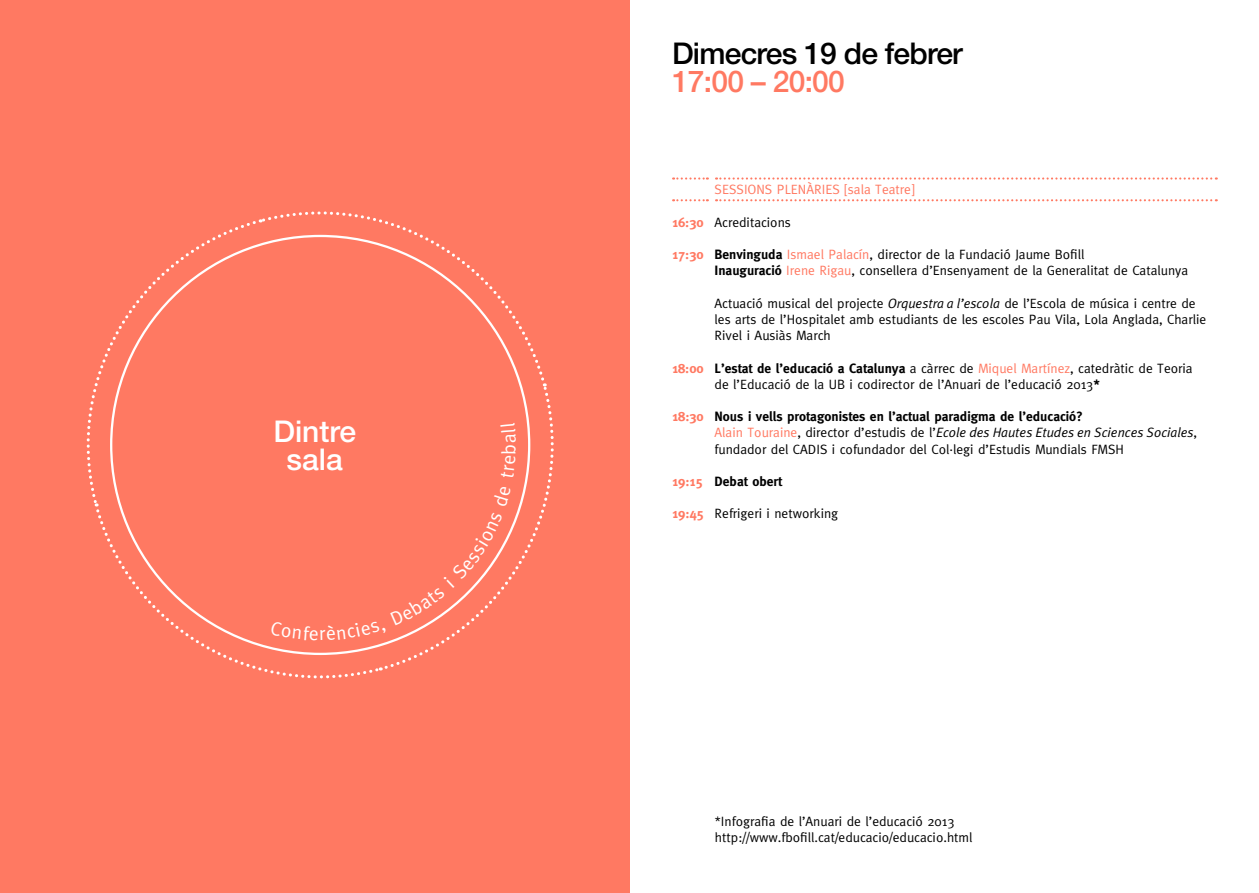
<style>
.page{position:relative;width:1259px;height:893px;background:#fff}
.page>*{position:absolute;margin:0;border:0;box-sizing:border-box;transform-origin:0 0}
.t1{font:500 30px "Helvetica Neue LT Std";letter-spacing:-.025em;color:#000}
.t2{font:500 30px "Helvetica Neue LT Std";letter-spacing:-.025em;color:#ff7962}
.t3{font:500 30px/28.5px "Helvetica Neue LT Std";color:#fff;text-align:center}
.t4{font:13.5px/16.2px "Meta";color:#000}
.t5{font:700 13.5px "Meta";color:#000}
.t6{font:italic 13.5px "Meta Plus Lining Normal";color:#000}
.t7{font:13.5px "Meta";color:#ff7962}
.s1{font-weight:700;color:#ff7962}
.s2{font-weight:700}
.s3{color:#ff7962}
.s4{font-family:"Meta Plus Lining Normal";font-style:italic}
.s5{font-family:"Meta";font-style:normal;color:#ff7962}
.s6{font-family:"Meta";font-style:normal}
</style>
<div class="page">
<div style="left:0;top:0;width:629px;height:893px;background:#ff7962"></div>
<svg style="left:259px;top:211px;width:285px;height:172px"></svg>
<svg style="left:86px;top:221px;width:172px;height:285px"></svg>
<svg style="left:96px;top:507px;width:285px;height:172px"></svg>
<svg style="left:382px;top:384px;width:172px;height:286px"></svg>
<svg style="left:716px;top:199px;width:500px;height:2px"></svg>
<svg style="left:673px;top:199px;width:35px;height:2px"></svg>
<svg style="left:673px;top:177px;width:35px;height:3px"></svg>
<svg style="left:716px;top:177px;width:500px;height:3px"></svg>
<svg style="left:270px;top:512px;width:232px;height:129px"></svg>
<svg style="left:492px;top:486px;width:19px;height:20px"></svg>
<svg style="left:500px;top:423px;width:16px;height:56px"></svg>
<h1 class="t3" style="left:273px;top:417px;width:84px">Dintre sala</h1>
<h1 class="t1" style="left:672px;top:35px;width:292px">Dimecres 19 de febrer</h1>
<h1 class="t2" style="left:672px;top:64px;width:174px">17:00 – 20:00</h1>
<p class="t7" style="left:714px;top:182px;width:201px">SESSIONS PLENÀRIES [sala Teatre]</p>
<p class="t4" style="left:672px;top:214px;width:120px"><span class="s1">16:30</span> Acreditacions</p>
<p class="t4" style="left:714px;top:246px;width:475px;text-indent:-43px"><span class="s1">17:30</span> <span class="s2">Benvinguda</span> <span class="s3">Ismael Palacín</span>, director de la Fundació Jaume Bofill<br><span class="s2">Inauguració</span> <span class="s3">Irene Rigau</span>, consellera d’Ensenyament de la Generalitat de Catalunya</p>
<p class="t4" style="left:714px;top:295px;width:493px">Actuació musical del projecte <span class="s4">Orquestra a l’escola</span> de l’Escola de música i centre de les arts de l’Hospitalet amb estudiants de les escoles Pau Vila, Lola Anglada, Charlie<br>Rivel i Ausiàs March</p>
<p class="t4" style="left:714px;top:360px;width:479px;text-indent:-43px"><span class="s1">18:00</span> <span class="s2">L’estat de l’educació a Catalunya</span> a càrrec de <span class="s3">Miquel Martínez</span>, catedràtic de Teoria de l’Educació de la UB i codirector de l’Anuari de l’educació 2013<span class="s2">*</span></p>
<p class="t5" style="left:672px;top:409px;width:412px"><span class="s3">18:30</span> Nous i vells protagonistes en l’actual paradigma de l’educació?</p>
<p class="t6" style="left:714px;top:425px;width:484px"><span class="s5">Alain Touraine</span><span class="s6">, director d’estudis de l’</span>Ecole des Hautes Etudes en Sciences Sociales<span class="s6">,</span></p>
<p class="t4" style="left:714px;top:441px;width:411px">fundador del CADIS i cofundador del Col·legi d’Estudis Mundials FMSH</p>
<p class="t5" style="left:672px;top:474px;width:112px"><span class="s3">19:15</span> Debat obert</p>
<p class="t4" style="left:672px;top:505px;width:168px"><span class="s1">19:45</span> Refrigeri i networking</p>
<p class="t4" style="left:715px;top:813px;width:259px">*Infografia de l’Anuari de l’educació 2013 http://www.fbofill.cat/educacio/educacio.html</p>
</div>
